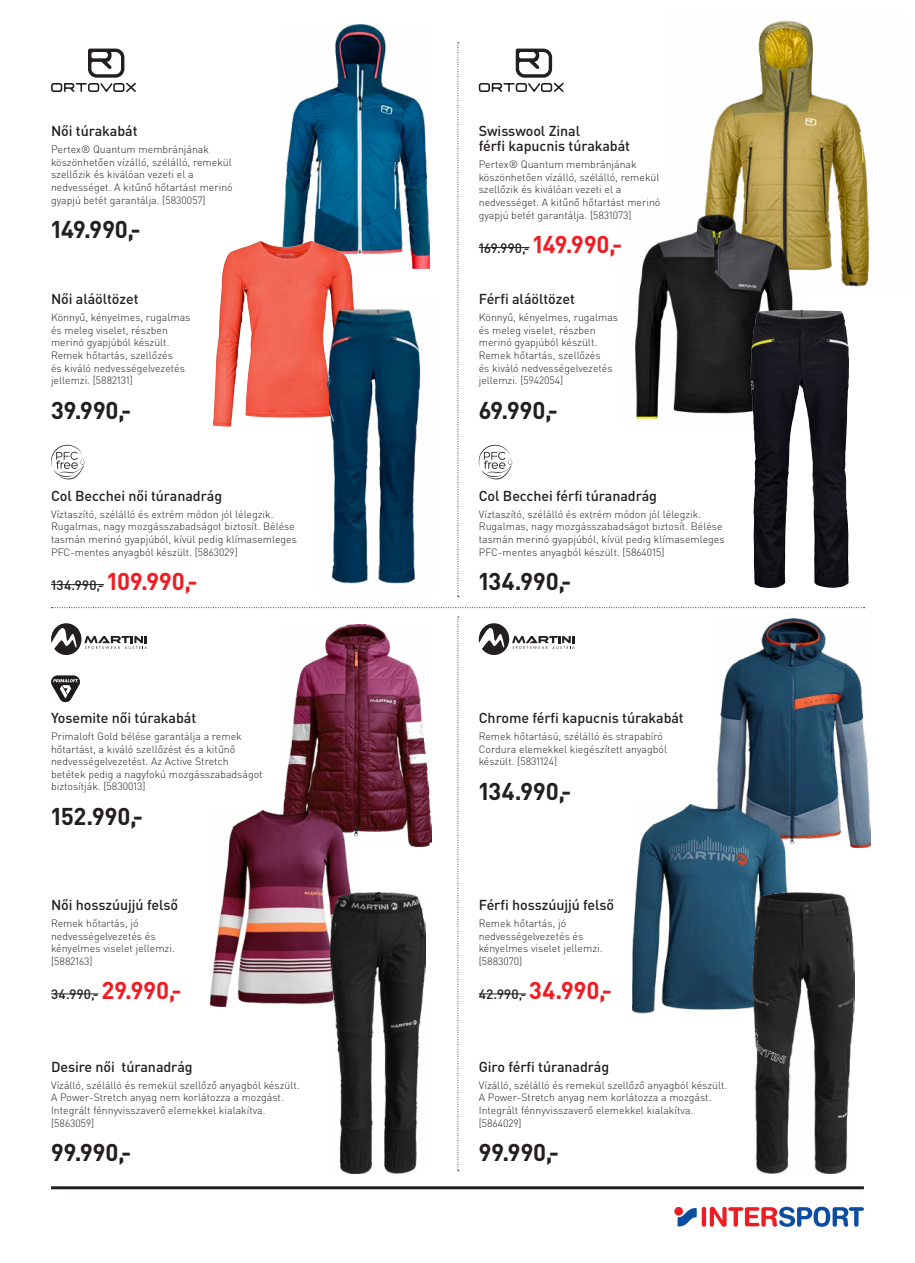
<style>
.page{position:relative;width:915px;height:1263px;background:#fff}
.page>*{position:absolute;margin:0;border:0;box-sizing:border-box;transform-origin:0 0}
.Preis_S_faerbig{font:700 24px "DIN Pro";color:#231f20}
.TI_1_Produktbezeichn{font:500 14.25px/15px "DIN Pro";letter-spacing:-.005em;color:#231f20}
.Preis_S_faerbig-2{font:500 13.5px "DIN Pro";letter-spacing:.025em;color:#231f20}
.TI_2_Text{font:300 10.5px/12.6px "DIN Pro";color:#231f20}
.s1{font-weight:700;font-size:24px;color:#ee1d23}
</style>
<div class="page">
<hr style="left:51px;top:1186px;width:812px;height:3px;background:#231f20">
<svg style="left:701px;top:1207px;width:4px;height:20px"></svg>
<svg style="left:709px;top:1207px;width:154px;height:20px"></svg>
<svg style="left:674px;top:1207px;width:8px;height:8px"></svg>
<svg style="left:677px;top:1208px;width:19px;height:18px"></svg>
<svg style="left:457px;top:43px;width:2px;height:554px"></svg>
<svg style="left:457px;top:617px;width:2px;height:554px"></svg>
<svg style="left:52px;top:607px;width:812px;height:1px"></svg>
<img style="left:283px;top:624px;width:148px;height:222px">
<img style="left:282px;top:25px;width:147px;height:244px">
<img style="left:213px;top:241px;width:120px;height:186px">
<img style="left:705px;top:20px;width:165px;height:267px">
<img style="left:635px;top:207px;width:172px;height:212px">
<img style="left:211px;top:811px;width:149px;height:195px">
<img style="left:717px;top:619px;width:152px;height:228px">
<img style="left:632px;top:804px;width:160px;height:209px">
<img style="left:330px;top:892px;width:95px;height:282px">
<hr style="left:51px;top:993px;width:47px;height:1px;background:#231f20">
<svg style="left:51px;top:623px;width:96px;height:32px"></svg>
<svg style="left:51px;top:49px;width:85px;height:43px"></svg>
<img style="left:315px;top:299px;width:106px;height:285px">
<hr style="left:51px;top:584px;width:53px;height:1px;background:#231f20">
<img style="left:752px;top:892px;width:102px;height:282px">
<hr style="left:478px;top:993px;width:48px;height:1px;background:#231f20">
<svg style="left:478px;top:623px;width:96px;height:32px"></svg>
<img style="left:750px;top:310px;width:50px;height:278px">
<hr style="left:478px;top:247px;width:51px;height:1px;background:#231f20">
<svg style="left:478px;top:49px;width:85px;height:43px"></svg>
<svg style="left:51px;top:445px;width:34px;height:34px"></svg>
<svg style="left:478px;top:445px;width:34px;height:34px"></svg>
<svg style="left:51px;top:675px;width:29px;height:27px"></svg>
<p class="TI_1_Produktbezeichn" style="left:51px;top:122px;width:88px">Női túrakabát</p>
<p class="TI_2_Text" style="left:51px;top:142px;width:183px">Pertex® Quantum membránjának köszönhetően vízálló, szélálló, remekül szellőzik és kiválóan vezeti el a nedvességet. A kitűnő hőtartást merinó gyapjú betét garantálja. [5830057]</p>
<p class="Preis_S_faerbig" style="left:51px;top:209px;width:91px">149.990,-</p>
<p class="TI_1_Produktbezeichn" style="left:51px;top:290px;width:89px">Női aláöltözet</p>
<p class="TI_2_Text" style="left:51px;top:310px;width:141px">Könnyű, kényelmes, rugalmas és meleg viselet, részben merinó gyapjúból készült.<br>Remek hőtartás, szellőzés<br>és kiváló nedvességelvezetés jellemzi. [5882131]</p>
<p class="Preis_S_faerbig" style="left:51px;top:390px;width:82px">39.990,-</p>
<p class="TI_1_Produktbezeichn" style="left:51px;top:487px;width:172px">Col Becchei női túranadrág</p>
<p class="TI_2_Text" style="left:51px;top:507px;width:247px">Víztaszító, szélálló és extrém módon jól lélegzik.<br>Rugalmas, nagy mozgásszabadságot biztosít. Bélése tasmán merinó gyapjúból, kívül pedig klímasemleges PFC-mentes anyagból készült. [5863029]</p>
<p class="Preis_S_faerbig-2" style="left:51px;top:574px;width:148px">134.990,- <span class="s1">109.990,-</span></p>
<p class="TI_1_Produktbezeichn" style="left:51px;top:709px;width:147px">Yosemite női túrakabát</p>
<p class="TI_2_Text" style="left:51px;top:729px;width:213px">Primaloft Gold bélése garantálja a remek hőtartást, a kiváló szellőzést és a kitűnő nedvességelvezetést. Az Active Stretch betétek pedig a nagyfokú mozgásszabadságot biztosítják. [5830013]</p>
<p class="Preis_S_faerbig" style="left:51px;top:796px;width:93px">152.990,-</p>
<p class="TI_1_Produktbezeichn" style="left:51px;top:896px;width:128px">Női hosszúujjú felső</p>
<p class="TI_2_Text" style="left:51px;top:916px;width:125px">Remek hőtartás, jó nedvességelvezetés és kényelmes viselet jellemzi. [5882163]</p>
<p class="Preis_S_faerbig-2" style="left:51px;top:983px;width:132px">34.990,- <span class="s1">29.990,-</span></p>
<p class="TI_1_Produktbezeichn" style="left:51px;top:1058px;width:143px">Desire női túranadrág</p>
<p class="TI_2_Text" style="left:51px;top:1078px;width:250px">Vízálló, szélálló és remekül szellőző anyagból készült.<br>A Power-Stretch anyag nem korlátozza a mozgást.<br>Integrált fénnyvisszaverő elemekkel kialakítva. [5863059]</p>
<p class="Preis_S_faerbig" style="left:51px;top:1132px;width:82px">99.990,-</p>
<p class="TI_1_Produktbezeichn" style="left:478px;top:122px;width:153px">Swisswool Zinal<br>férfi kapucnis túrakabát</p>
<p class="TI_2_Text" style="left:478px;top:157px;width:183px">Pertex® Quantum membránjának köszönhetően vízálló, szélálló, remekül szellőzik és kiválóan vezeti el a nedvességet. A kitűnő hőtartást merinó gyapjú betét garantálja. [5831073]</p>
<p class="Preis_S_faerbig-2" style="left:478px;top:237px;width:145px">169.990,- <span class="s1">149.990,-</span></p>
<p class="TI_1_Produktbezeichn" style="left:478px;top:290px;width:98px">Férfi aláöltözet</p>
<p class="TI_2_Text" style="left:478px;top:310px;width:141px">Könnyű, kényelmes, rugalmas és meleg viselet, részben merinó gyapjúból készült.<br>Remek hőtartás, szellőzés<br>és kiváló nedvességelvezetés jellemzi. [5942054]</p>
<p class="Preis_S_faerbig" style="left:478px;top:390px;width:81px">69.990,-</p>
<p class="TI_1_Produktbezeichn" style="left:478px;top:487px;width:180px">Col Becchei férfi túranadrág</p>
<p class="TI_2_Text" style="left:478px;top:507px;width:247px">Víztaszító, szélálló és extrém módon jól lélegzik.<br>Rugalmas, nagy mozgásszabadságot biztosít. Bélése tasmán merinó gyapjúból, kívül pedig klímasemleges PFC-mentes anyagból készült. [5864015]</p>
<p class="Preis_S_faerbig" style="left:478px;top:561px;width:94px">134.990,-</p>
<p class="TI_1_Produktbezeichn" style="left:478px;top:709px;width:206px">Chrome férfi kapucnis túrakabát</p>
<p class="TI_2_Text" style="left:478px;top:729px;width:190px">Remek hőtartású, szélálló és strapabíró<br>Cordura elemekkel kiegészített anyagból készült. [5831124]</p>
<p class="Preis_S_faerbig" style="left:478px;top:771px;width:94px">134.990,-</p>
<p class="TI_1_Produktbezeichn" style="left:478px;top:896px;width:137px">Férfi hosszúujjú felső</p>
<p class="TI_2_Text" style="left:478px;top:916px;width:125px">Remek hőtartás, jó nedvességelvezetés és kényelmes viselet jellemzi. [5883070]</p>
<p class="Preis_S_faerbig-2" style="left:478px;top:983px;width:135px">42.990,- <span class="s1">34.990,-</span></p>
<p class="TI_1_Produktbezeichn" style="left:478px;top:1058px;width:132px">Giro férfi túranadrág</p>
<p class="TI_2_Text" style="left:478px;top:1078px;width:250px">Vízálló, szélálló és remekül szellőző anyagból készült.<br>A Power-Stretch anyag nem korlátozza a mozgást.<br>Integrált fénnyvisszaverő elemekkel kialakítva. [5864029]</p>
<p class="Preis_S_faerbig" style="left:478px;top:1132px;width:82px">99.990,-</p>
</div>
